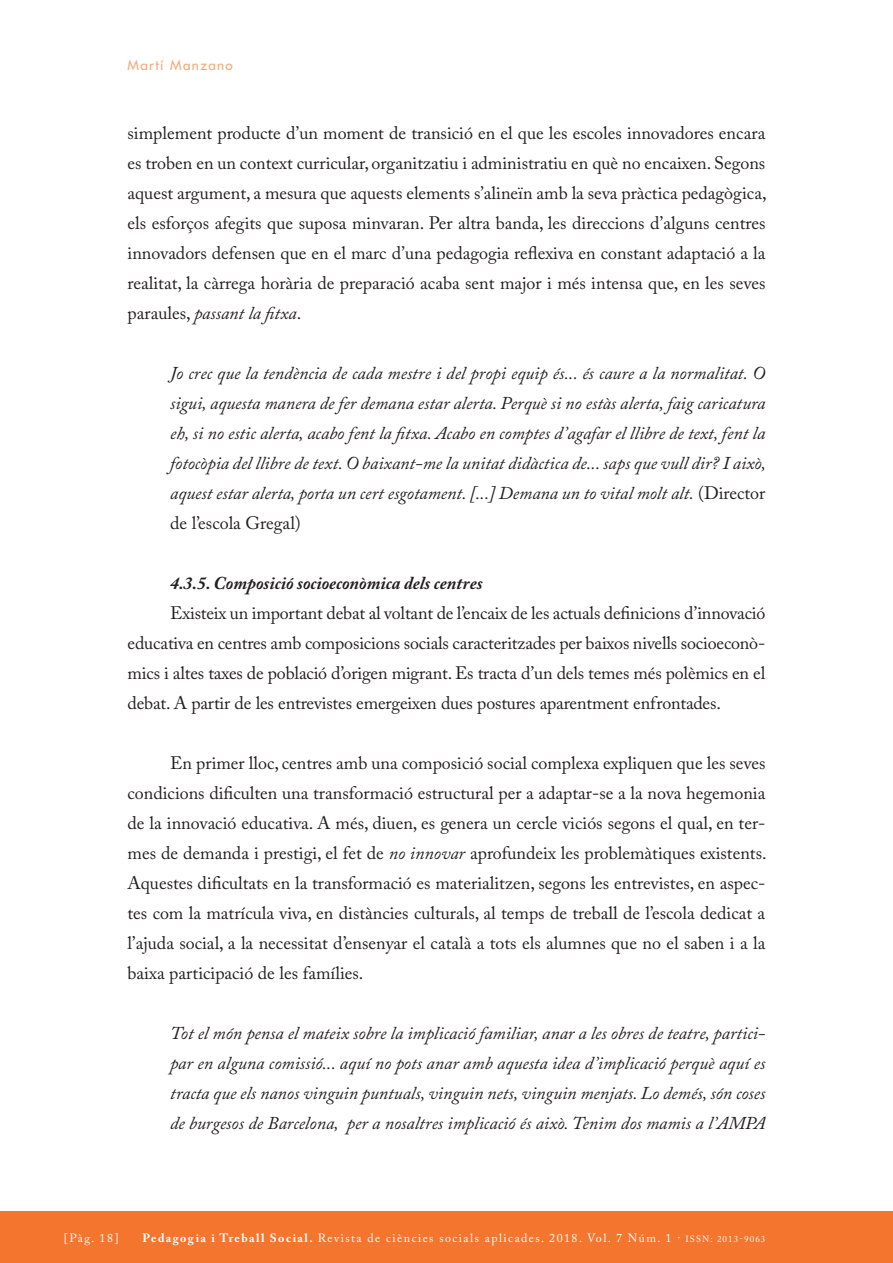
<style>
.page{position:relative;width:893px;height:1263px;background:#fff}
.page>*{position:absolute;margin:0;border:0;box-sizing:border-box;transform-origin:0 0}
.TEXT_COMU{font:18px/30px "Adobe Caslon Pro";color:#231f20;text-align:justify}
.TEXT_COMU-2{font:italic 18px/30px "Adobe Caslon Pro";color:#231f20;text-align:justify}
.TEXT_COMU-3{font:italic 700 18px "Adobe Caslon Pro";color:#231f20}
.CAPÇALERA_ESQUERRA{font:13.5px "Futura";letter-spacing:.1em;color:#f8a877}
.t1{font:12px "Adobe Caslon Pro";letter-spacing:.12em;color:#fff}
.s1{font-style:italic}
.s2{font-style:normal}
.s3{font-weight:700}
.s4{font-size:9px}
</style>
<div class="page">
<div style="left:0;top:1212px;width:893px;height:51px;background:#f3752e"></div>
<p class="CAPÇALERA_ESQUERRA" style="left:128px;top:57px;width:107px">Martí Manzano</p>
<p class="TEXT_COMU" style="left:128px;top:118px;width:641px">simplement producte d’un moment de transició en el que les escoles innovadores encara es troben en un context curricular, organitzatiu i administratiu en què no encaixen. Segons aquest argument, a mesura que aquests elements s’alineïn amb la seva pràctica pedagògica, els esforços afegits que suposa minvaran. Per altra banda, les direccions d’alguns centres innovadors defensen que en el marc d’una pedagogia reflexiva en constant adaptació a la realitat, la càrrega horària de preparació acaba sent major i més intensa que, en les seves paraules, <span class="s1">passant la fitxa</span>.</p>
<p class="TEXT_COMU-2" style="left:170px;top:358px;width:597px">Jo crec que la tendència de cada mestre i del propi equip és... és caure a la normalitat. O sigui, aquesta manera de fer demana estar alerta. Perquè si no estàs alerta, faig caricatura eh, si no estic alerta, acabo fent la fitxa. Acabo en comptes d’agafar el llibre de text, fent la fotocòpia del llibre de text. O baixant-me la unitat didàctica de... saps que vull dir? I això, aquest estar alerta, porta un cert esgotament. [...] Demana un to vital molt alt. <span class="s2">(Director de l’escola Gregal)</span></p>
<p class="TEXT_COMU-3" style="left:170px;top:572px;width:314px">4.3.5. Composició socioeconòmica dels centres</p>
<p class="TEXT_COMU" style="left:128px;top:598px;width:639px;text-indent:43px">Existeix un important debat al voltant de l’encaix de les actuals definicions d’innovació educativa en centres amb composicions socials caracteritzades per baixos nivells socioeconò&shy;mics i altes taxes de població d’origen migrant. Es tracta d’un dels temes més polèmics en el debat. A partir de les entrevistes emergeixen dues postures aparentment enfrontades.</p>
<p class="TEXT_COMU" style="left:128px;top:748px;width:641px;text-indent:43px">En primer lloc, centres amb una composició social complexa expliquen que les seves condicions dificulten una transformació estructural per a adaptar-se a la nova hegemonia de la innovació educativa. A més, diuen, es genera un cercle viciós segons el qual, en ter&shy;mes de demanda i prestigi, el fet de <span class="s1">no innovar</span> aprofundeix les problemàtiques existents.<br>Aquestes dificultats en la transformació es materialitzen, segons les entrevistes, en aspec&shy;tes com la matrícula viva, en distàncies culturals, al temps de treball de l’escola dedicat a l’ajuda social, a la necessitat d’ensenyar el català a tots els alumnes que no el saben i a la baixa participació de les famílies.</p>
<p class="TEXT_COMU-2" style="left:170px;top:1018px;width:597px">Tot el món pensa el mateix sobre la implicació familiar, anar a les obres de teatre, partici&shy;par en alguna comissió... aquí no pots anar amb aquesta idea d’implicació perquè aquí es tracta que els nanos vinguin puntuals, vinguin nets, vinguin menjats. Lo demés, són coses de burgesos de Barcelona, per a nosaltres implicació és això. Tenim dos mamis a l’AMPA</p>
<p class="t1" style="left:64px;top:1231px;width:56px">[Pàg. 18]</p>
<p class="t1" style="left:143px;top:1231px;width:624px"><span class="s3">Pedagogia i Treball Social.</span> Revista de ciències socials aplicades. 2018. Vol. 7 Núm. 1 · <span class="s4">ISSN: 2013-9063</span></p>
</div>
